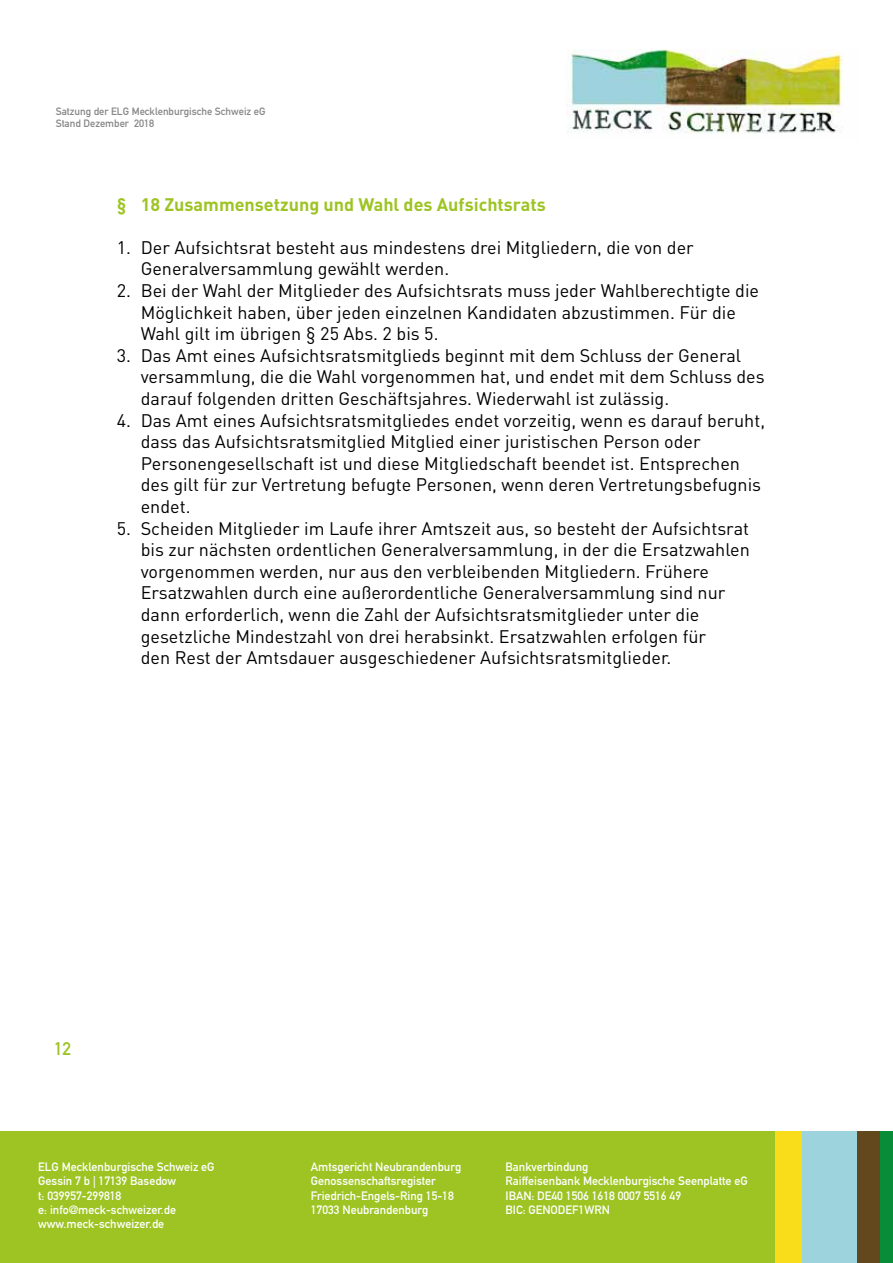
<style>
.page{position:relative;width:893px;height:1263px;background:#fff}
.page>*{position:absolute;margin:0;border:0;box-sizing:border-box;transform-origin:0 0}
.t1{font:18px/21.6px "DIN";color:#000}
.t2{font:700 18px "DIN";color:#9dc423}
.t3{font:700 18px "DIN Alternate";color:#9dc423}
.t4{font:12px/14.4px "DIN Mittelschrift Std";color:#fff}
.t5{font:10.5px/12.6px "DIN Mittelschrift Std";color:#878787}
</style>
<div class="page">
<img style="left:566px;top:49px;width:277px;height:85px">
<div style="left:0;top:1131px;width:775px;height:132px;background:#9dc423"></div>
<div style="left:775px;top:1131px;width:27px;height:132px;background:#f9dc1a"></div>
<div style="left:802px;top:1131px;width:55px;height:132px;background:#9cd3dd"></div>
<div style="left:857px;top:1131px;width:23px;height:132px;background:#63481e"></div>
<div style="left:880px;top:1131px;width:13px;height:132px;background:#098c38"></div>
<p class="t5" style="left:56px;top:105px;width:211px">Satzung der ELG Mecklenburgische Schweiz eG<br>Stand Dezember 2018</p>
<p class="t2" style="left:117px;top:192px;width:431px">§ 18 Zusammensetzung und Wahl des Aufsichtsrats</p>
<p class="t1" style="left:141px;top:236px;width:555px;text-indent:-24px">1. Der Aufsichtsrat besteht aus mindestens drei Mitgliedern, die von der<br>Generalversammlung gewählt werden.</p>
<p class="t1" style="left:141px;top:279px;width:620px;text-indent:-24px">2. Bei der Wahl der Mitglieder des Aufsichtsrats muss jeder Wahlberechtigte die<br>Möglichkeit haben, über jeden einzelnen Kandidaten abzustimmen. Für die<br>Wahl gilt im übrigen § 25 Abs. 2 bis 5.</p>
<p class="t1" style="left:141px;top:344px;width:625px;text-indent:-24px">3. Das Amt eines Aufsichtsratsmitglieds beginnt mit dem Schluss der General versammlung, die die Wahl vorgenommen hat, und endet mit dem Schluss des darauf folgenden dritten Geschäftsjahres. Wiederwahl ist zulässig.</p>
<p class="t1" style="left:141px;top:409px;width:626px;text-indent:-24px">4. Das Amt eines Aufsichtsratsmitgliedes endet vorzeitig, wenn es darauf beruht, dass das Aufsichtsratsmitglied Mitglied einer juristischen Person oder Personengesellschaft ist und diese Mitgliedschaft beendet ist. Entsprechen des gilt für zur Vertretung befugte Personen, wenn deren Vertretungsbefugnis endet.</p>
<p class="t1" style="left:141px;top:517px;width:611px;text-indent:-24px">5. Scheiden Mitglieder im Laufe ihrer Amtszeit aus, so besteht der Aufsichtsrat bis zur nächsten ordentlichen Generalversammlung, in der die Ersatzwahlen vorgenommen werden, nur aus den verbleibenden Mitgliedern. Frühere Ersatzwahlen durch eine außerordentliche Generalversammlung sind nur dann erforderlich, wenn die Zahl der Aufsichtsratsmitglieder unter die gesetzliche Mindestzahl von drei herabsinkt. Ersatzwahlen erfolgen für<br>den Rest der Amtsdauer ausgeschiedener Aufsichtsratsmitglieder.</p>
<p class="t3" style="left:54px;top:1035px;width:19px">12</p>
<p class="t4" style="left:38px;top:1159px;width:178px">ELG Mecklenburgische Schweiz eG<br>Gessin 7 b | 17139 Basedow<br>t: 039957-299818<br>e: info@meck-schweizer.de www.meck-schweizer.de</p>
<p class="t4" style="left:311px;top:1159px;width:152px">Amtsgericht Neubrandenburg<br>Genossenschaftsregister<br>Friedrich-Engels-Ring 15-18<br>17033 Neubrandenburg</p>
<p class="t4" style="left:506px;top:1159px;width:244px">Bankverbindung<br>Raiffeisenbank Mecklenburgische Seenplatte eG<br>IBAN: DE40 1506 1618 0007 5516 49<br>BIC: GENODEF1WRN</p>
</div>
